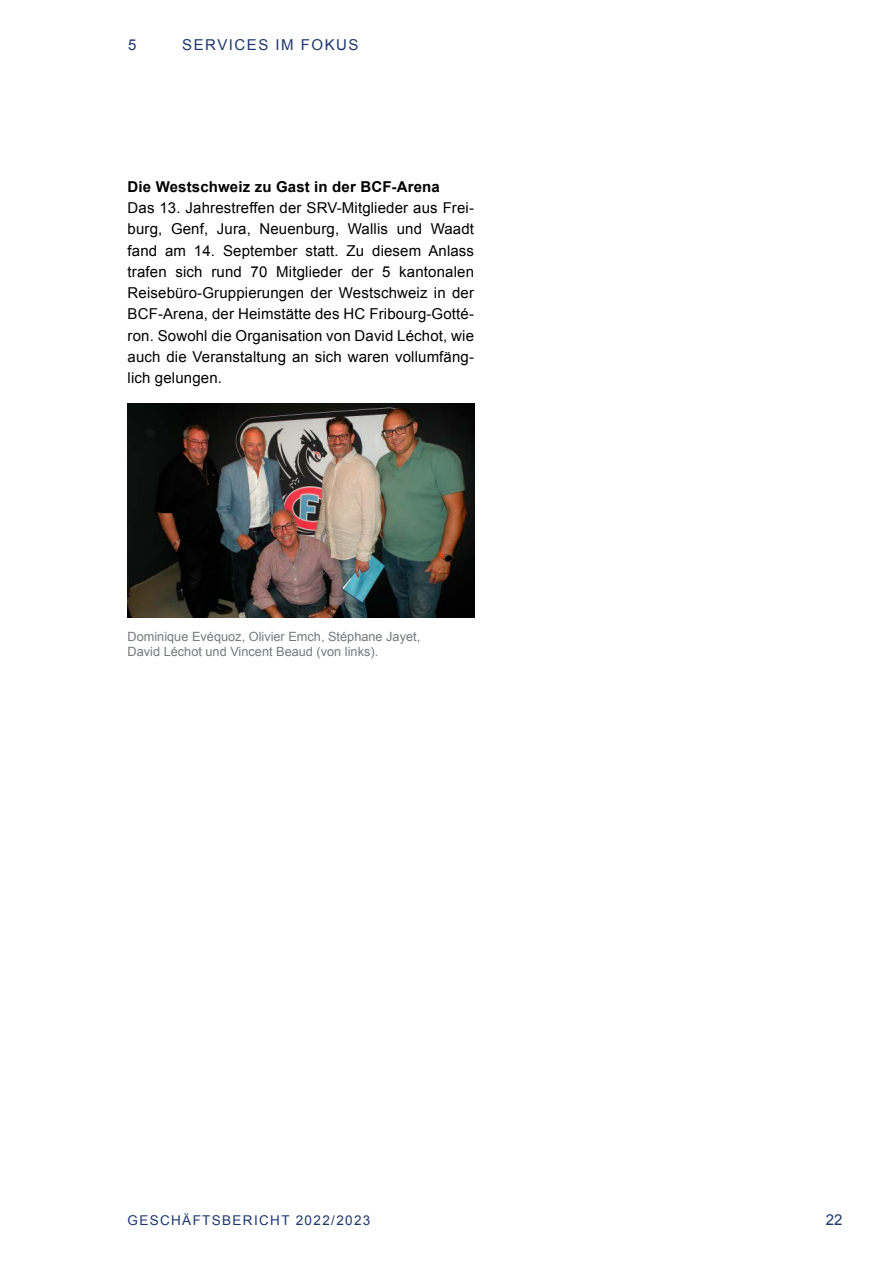
<style>
.page{position:relative;width:893px;height:1263px;background:#fff}
.page>*{position:absolute;margin:0;border:0;box-sizing:border-box;transform-origin:0 0}
.t1{font:15px/21.3px "Arial";letter-spacing:.01em;color:#000;text-align:justify}
.t2{font:700 15px "Arial";letter-spacing:.01em;color:#000}
.t3{font:15px "Arial";letter-spacing:.1em;color:#1d376f}
.t4{font:13.5px "Arial";letter-spacing:.1em;color:#1d376f}
.t5{font:12.75px/15.3px "Arial";color:#75797c}
</style>
<div class="page">
<img style="left:128px;top:404px;width:346px;height:213px">
<p class="t3" style="left:128px;top:35px;width:10px">5</p>
<p class="t3" style="left:182px;top:35px;width:178px">SERVICES IM FOKUS</p>
<p class="t2" style="left:128px;top:176px;width:314px">Die Westschweiz zu Gast in der BCF-Arena</p>
<p class="t1" style="left:128px;top:197px;width:348px">Das 13. Jahrestreffen der SRV-Mitglieder aus Frei&shy;burg, Genf, Jura, Neuenburg, Wallis und Waadt fand am 14. September statt. Zu diesem Anlass trafen sich rund 70 Mitglieder der 5 kantonalen Reisebüro-Gruppierungen der Westschweiz in der BCF-Arena, der Heimstätte des HC Fribourg-Gotté&shy;ron. Sowohl die Organisation von David Léchot, wie auch die Veranstaltung an sich waren vollumfäng&shy;lich gelungen.</p>
<p class="t5" style="left:128px;top:629px;width:294px">Dominique Evéquoz, Olivier Emch, Stéphane Jayet,<br>David Léchot und Vincent Beaud (von links).</p>
<p class="t4" style="left:128px;top:1211px;width:244px">GESCHÄFTSBERICHT 2022/2023</p>
<p class="t3" style="left:826px;top:1209px;width:18px">22</p>
</div>
